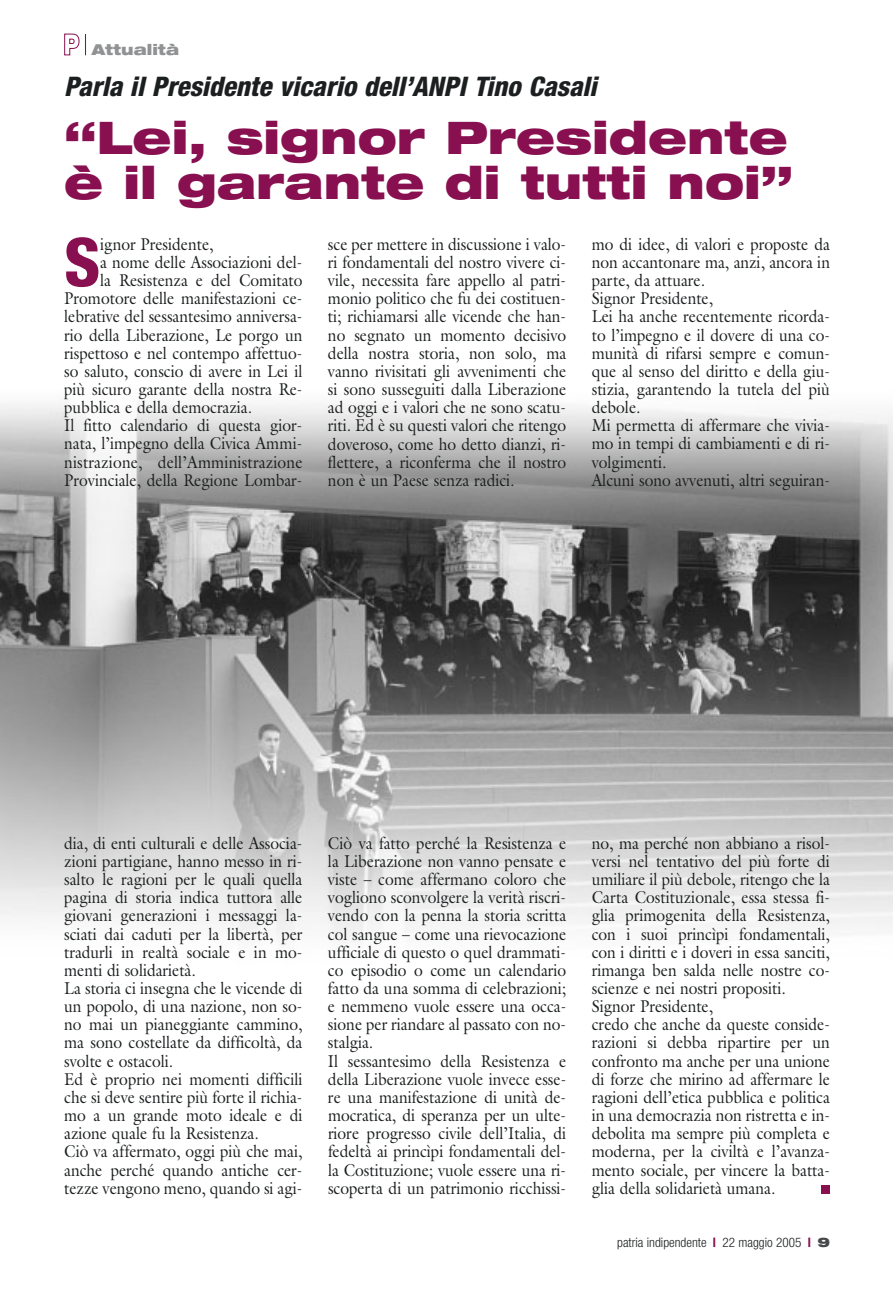
<style>
.page{position:relative;width:893px;height:1296px;background:#fff}
.page>*{position:absolute;margin:0;border:0;box-sizing:border-box;transform-origin:0 0}
.t1{font:800 condensed 67.2px "Helvetica Neue";color:#880f50}
.t2{font:900 expanded 45px/45px "Helvetica Neue";color:#880f50}
.t3{font:italic 800 condensed 27px "Helvetica Neue";color:#1c1f20}
.t4{font:17.25px/18.1px "Galliard";color:#1c1f20;scale:.9 1}
.t5{font:900 expanded 15px "Helvetica Neue";color:#909293}
.t6{font:300 condensed 13.2px "Helvetica Neue";color:#1c1f20}
.s1{font-weight:700;color:#880f50}
.s2{font-weight:900;font-stretch:expanded;color:#47494a}
</style>
<div class="page">
<img style="left:0;top:404px;width:892px;height:533px">
<svg style="left:64px;top:33px;width:22px;height:23px"></svg>
<div style="left:821px;top:1185px;width:9px;height:9px;background:#880f50"></div>
<p class="t5" style="left:92px;top:44px;width:89px">Attualità</p>
<h3 class="t3" style="left:64px;top:77px;width:534px">Parla il Presidente vicario dell’ANPI Tino Casali</h3>
<h2 class="t2" style="left:64px;top:119px;width:730px">“Lei, signor Presidente è il garante di tutti noi”</h2>
<p class="t4" style="left:591px;top:237px;width:266px">mo di idee, di valori e proposte da non accantonare ma, anzi, ancora in parte, da attuare.<br>Signor Presidente,<br>Lei ha anche recentemente ricorda&shy;to l’impegno e il dovere di una co&shy;munità di rifarsi sempre e comun&shy;que al senso del diritto e della giu&shy;stizia, garantendo la tutela del più debole.<br>Mi permetta di affermare che vivia&shy;mo in tempi di cambiamenti e di ri&shy;volgimenti.<br>Alcuni sono avvenuti, altri seguiran-</p>
<h1 class="t1" style="left:64px;top:238px;width:38px">S</h1>
<p class="t4" style="left:100px;top:237px;width:127px">ignor Presidente,</p>
<p class="t4" style="left:328px;top:237px;width:266px;text-align:justify">sce per mettere in discussione i valo&shy;ri fondamentali del nostro vivere ci&shy;vile, necessita fare appello al patri&shy;monio politico che fu dei costituen&shy;ti; richiamarsi alle vicende che han&shy;no segnato un momento decisivo della nostra storia, non solo, ma vanno rivisitati gli avvenimenti che si sono susseguiti dalla Liberazione ad oggi e i valori che ne sono scatu&shy;riti. Ed è su questi valori che ritengo doveroso, come ho detto dianzi, ri&shy;flettere, a riconferma che il nostro non è un Paese senza radici.</p>
<p class="t4" style="left:100px;top:255px;width:226px">a nome delle Associazioni del-</p>
<p class="t4" style="left:100px;top:273px;width:226px">la Resistenza e del Comitato</p>
<p class="t4" style="left:64px;top:291px;width:266px">Promotore delle manifestazioni ce-</p>
<p class="t4" style="left:64px;top:309px;width:266px">lebrative del sessantesimo anniversa-</p>
<p class="t4" style="left:64px;top:327px;width:266px">rio della Liberazione, Le porgo un</p>
<p class="t4" style="left:64px;top:346px;width:266px">rispettoso e nel contempo affettuo-</p>
<p class="t4" style="left:64px;top:364px;width:266px">so saluto, conscio di avere in Lei il</p>
<p class="t4" style="left:64px;top:382px;width:266px">più sicuro garante della nostra Re-</p>
<p class="t4" style="left:64px;top:400px;width:210px">pubblica e della democrazia.</p>
<p class="t4" style="left:64px;top:418px;width:266px">Il fitto calendario di questa gior-</p>
<p class="t4" style="left:64px;top:436px;width:266px">nata, l’impegno della Civica Ammi-</p>
<p class="t4" style="left:64px;top:454px;width:266px">nistrazione, dell’Amministrazione</p>
<p class="t4" style="left:64px;top:473px;width:266px">Provinciale, della Regione Lombar-</p>
<p class="t4" style="left:64px;top:836px;width:266px">dia, di enti culturali e delle Associa&shy;zioni partigiane, hanno messo in ri&shy;salto le ragioni per le quali quella pagina di storia indica tuttora alle giovani generazioni i messaggi la&shy;sciati dai caduti per la libertà, per tradurli in realtà sociale e in mo&shy;menti di solidarietà.<br>La storia ci insegna che le vicende di un popolo, di una nazione, non so&shy;no mai un pianeggiante cammino, ma sono costellate da difficoltà, da svolte e ostacoli.<br>Ed è proprio nei momenti difficili che si deve sentire più forte il richia&shy;mo a un grande moto ideale e di azione quale fu la Resistenza.<br>Ciò va affermato, oggi più che mai, anche perché quando antiche cer&shy;tezze vengono meno, quando si agi-</p>
<p class="t4" style="left:328px;top:836px;width:266px">Ciò va fatto perché la Resistenza e la Liberazione non vanno pensate e viste – come affermano coloro che vogliono sconvolgere la verità riscri&shy;vendo con la penna la storia scritta col sangue – come una rievocazione ufficiale di questo o quel drammati&shy;co episodio o come un calendario fatto da una somma di celebrazioni; e nemmeno vuole essere una occa&shy;sione per riandare al passato con no&shy;stalgia.<br>Il sessantesimo della Resistenza e della Liberazione vuole invece esse&shy;re una manifestazione di unità de&shy;mocratica, di speranza per un ulte&shy;riore progresso civile dell’Italia, di fedeltà ai princìpi fondamentali del&shy;la Costituzione; vuole essere una ri&shy;scoperta di un patrimonio ricchissi-</p>
<p class="t4" style="left:591px;top:836px;width:266px">no, ma perché non abbiano a risol&shy;versi nel tentativo del più forte di umiliare il più debole, ritengo che la Carta Costituzionale, essa stessa fi&shy;glia primogenita della Resistenza, con i suoi princìpi fondamentali, con i diritti e i doveri in essa sanciti, rimanga ben salda nelle nostre co&shy;scienze e nei nostri propositi.<br>Signor Presidente,<br>credo che anche da queste conside&shy;razioni si debba ripartire per un confronto ma anche per una unione di forze che mirino ad affermare le ragioni dell’etica pubblica e politica in una democrazia non ristretta e in&shy;debolita ma sempre più completa e moderna, per la civiltà e l’avanza&shy;mento sociale, per vincere la batta&shy;glia della solidarietà umana.</p>
<p class="t6" style="left:617px;top:1238px;width:214px">patria indipendente <span class="s1">l</span> 22 maggio 2005 <span class="s1">l</span> <span class="s2">9</span></p>
</div>
